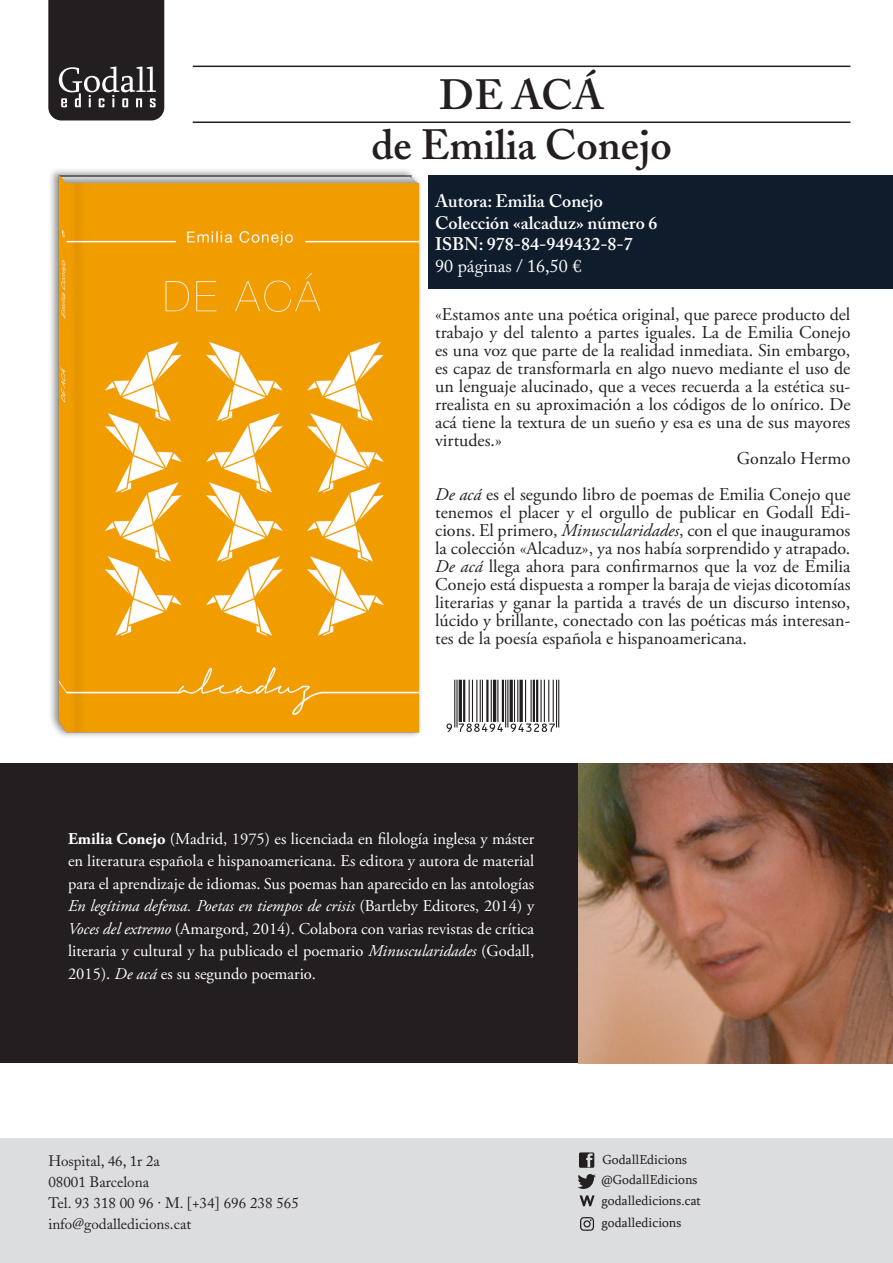
<style>
.page{position:relative;width:893px;height:1263px;background:#fff}
.page>*{position:absolute;margin:0;border:0;box-sizing:border-box;transform-origin:0 0}
.t1{font:600 42px/50.4px "Adobe Caslon";color:#231f20;text-align:center}
.t2{font:18px/18px "Adobe Garamond Pro";color:#231f20;text-align:justify}
.t3{font:600 18px/21.6px "Adobe Caslon";color:#fff}
.t4{font:18px "Adobe Caslon";color:#fff}
.t5{font:16.5px/22.5px "Adobe Garamond Pro";color:#fff;text-align:justify}
.t6{font:15px/21px "Adobe Caslon";color:#231f20}
.t7{font:13.35px/21.9px "Sylfaen";color:#231f20}
.s1{font-style:italic}
.s2{font-weight:700}
</style>
<div class="page">
<div style="left:0;top:1139px;width:893px;height:124px;background:#dcdddf"></div>
<div style="left:429px;top:176px;width:464px;height:113px;background:#0f1c2c"></div>
<img style="left:50px;top:170px;width:371px;height:567px">
<div style="left:0;top:764px;width:893px;height:299px;background:#231f20"></div>
<img style="left:578px;top:764px;width:315px;height:299px">
<hr style="left:193px;top:121px;width:657px;height:2px;background:#231f20">
<hr style="left:193px;top:66px;width:657px;height:1px;background:#231f20">
<svg style="left:577px;top:1174px;width:19px;height:15px"></svg>
<svg style="left:579px;top:1152px;width:15px;height:16px"></svg>
<svg style="left:579px;top:1195px;width:16px;height:11px"></svg>
<svg style="left:580px;top:1217px;width:14px;height:14px"></svg>
<svg style="left:48px;top:0;width:116px;height:120px;background:#343031"></svg>
<svg style="left:446px;top:680px;width:113px;height:52px"></svg>
<h1 class="t1" style="left:371px;top:70px;width:302px">DE ACÁ<br>de Emilia Conejo</h1>
<p class="t3" style="left:435px;top:190px;width:224px">Autora: Emilia Conejo<br>Colección «alcaduz» número 6<br>ISBN: 978-84-949432-8-7</p>
<p class="t4" style="left:435px;top:255px;width:148px">90 páginas / 16,50 €</p>
<p class="t2" style="left:435px;top:306px;width:417px">«Estamos ante una poética original, que parece producto del</p>
<p class="t2" style="left:435px;top:324px;width:417px">trabajo y del talento a partes iguales. La de Emilia Conejo</p>
<p class="t2" style="left:435px;top:342px;width:417px">es una voz que parte de la realidad inmediata. Sin embargo,</p>
<p class="t2" style="left:435px;top:360px;width:417px">es capaz de transformarla en algo nuevo mediante el uso de</p>
<p class="t2" style="left:435px;top:378px;width:417px">un lenguaje alucinado, que a veces recuerda a la estética su-</p>
<p class="t2" style="left:435px;top:396px;width:417px">rrealista en su aproximación a los códigos de lo onírico. De</p>
<p class="t2" style="left:435px;top:414px;width:417px">acá tiene la textura de un sueño y esa es una de sus mayores</p>
<p class="t2" style="left:435px;top:432px;width:68px">virtudes.»</p>
<p class="t2" style="left:737px;top:450px;width:115px">Gonzalo Hermo</p>
<p class="t2" style="left:435px;top:486px;width:417px"><span class="s1">De acá</span> es el segundo libro de poemas de Emilia Conejo que tenemos el placer y el orgullo de publicar en Godall Edi&shy;cions. El primero, <span class="s1">Minuscularidades</span>, con el que inauguramos la colección «Alcaduz», ya nos había sorprendido y atrapado.<br><span class="s1">De acá</span> llega ahora para confirmarnos que la voz de Emilia Conejo está dispuesta a romper la baraja de viejas dicotomías literarias y ganar la partida a través de un discurso intenso, lúcido y brillante, conectado con las poéticas más interesan&shy;tes de la poesía española e hispanoamericana.</p>
<p class="t5" style="left:68px;top:828px;width:468px"><span class="s2">Emilia Conejo</span> (Madrid, 1975) es licenciada en filología inglesa y máster en literatura española e hispanoamericana. Es editora y autora de material para el aprendizaje de idiomas. Sus poemas han aparecido en las antologías <span class="s1">En legítima defensa. Poetas en tiempos de crisis</span> (Bartleby Editores, 2014) y <span class="s1">Voces del extremo</span> (Amargord, 2014). Colabora con varias revistas de crítica literaria y cultural y ha publicado el poemario <span class="s1">Minuscularidades</span> (Godall, 2015). <span class="s1">De acá</span> es su segundo poemario.</p>
<p class="t6" style="left:48px;top:1150px;width:252px">Hospital, 46, 1r 2a<br>08001 Barcelona<br>Tel. 93 318 00 96 · M. [+34] 696 238 565 info@godalledicions.cat</p>
<p class="t7" style="left:602px;top:1148px;width:86px">GodallEdicions</p>
<p class="t7" style="left:601px;top:1189px;width:101px">godalledicions.cat godalledicions</p>
<p class="t7" style="left:601px;top:1168px;width:97px">@GodallEdicions</p>
</div>
